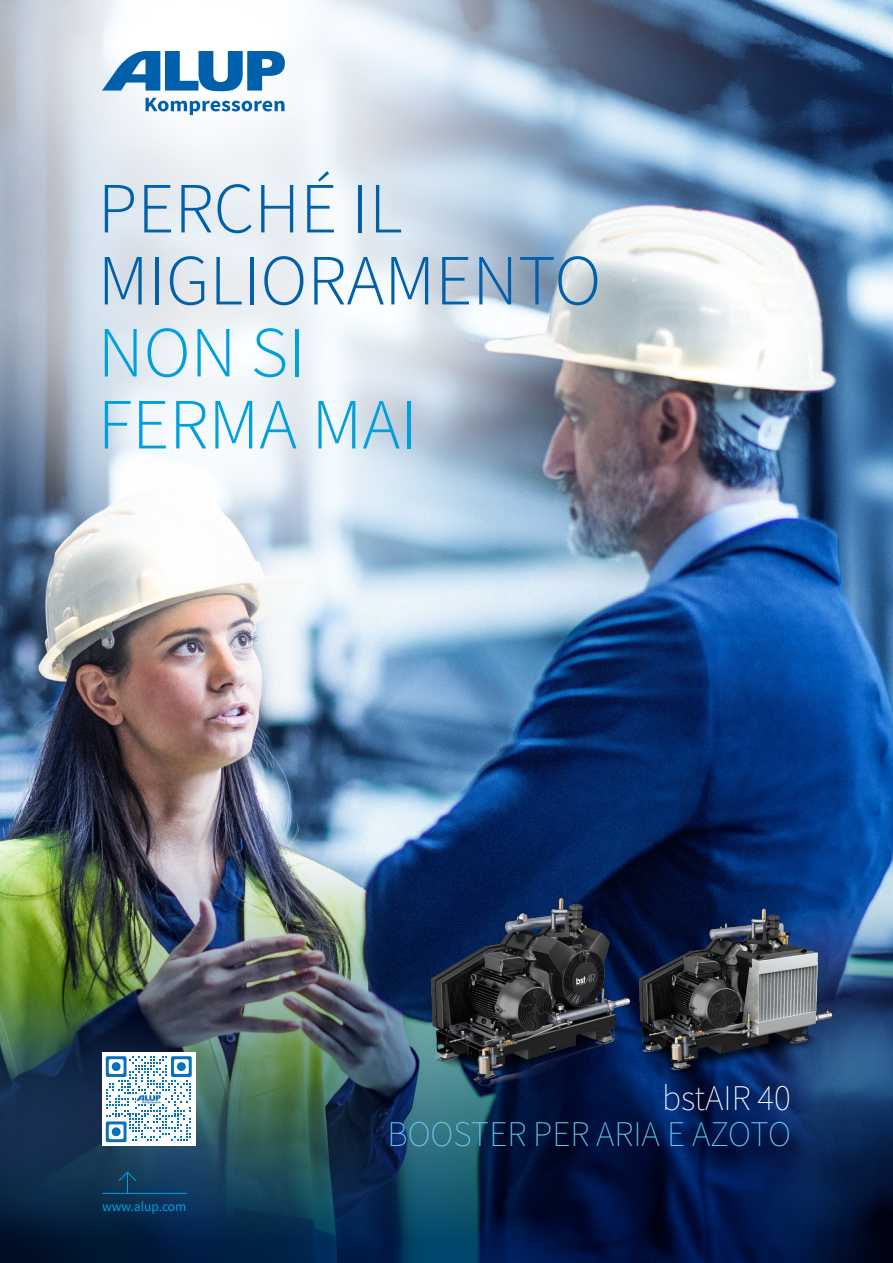
<style>
.page{position:relative;width:893px;height:1263px;background:#fff}
.page>*{position:absolute;margin:0;border:0;box-sizing:border-box;transform-origin:0 0}
.t1{font:300 72px/72px "Source Sans Pro";color:#0060ac}
.t2{font:300 72px/72px "Source Sans Pro";color:#00a0de}
.t3{font:200 36px "Source Sans Pro";color:#69c8f3}
.t4{font:200 36px "Source Sans Pro";color:#fff}
.t5{font:13.5px "Source Sans Pro";color:#00a0de}
</style>
<div class="page">
<img style="left:0;top:0;width:893px;height:748px">
<img style="left:0;top:748px;width:893px;height:515px">
<div style="left:102px;top:1052px;width:93px;height:94px;background:#fff"></div>
<svg style="left:106px;top:1056px;width:86px;height:86px"></svg>
<div style="left:112px;top:1062px;width:9px;height:9px;background:#0772b8;border-radius:50%"></div>
<div style="left:177px;top:1062px;width:9px;height:9px;background:#0772b8;border-radius:50%"></div>
<div style="left:112px;top:1127px;width:9px;height:9px;background:#0772b8;border-radius:50%"></div>
<img style="left:137px;top:1094px;width:24px;height:10px">
<img style="left:622px;top:883px;width:215px;height:215px">
<img style="left:423px;top:893px;width:215px;height:215px">
<svg style="left:102px;top:51px;width:183px;height:40px"></svg>
<svg style="left:146px;top:98px;width:138px;height:17px"></svg>
<svg style="left:118px;top:1171px;width:18px;height:22px"></svg>
<hr style="left:102px;top:1193px;width:85px;height:1px;background:#00a0de">
<p class="t1" style="left:98px;top:173px;width:505px">PERCHÉ IL<br>MIGLIORAMENTO</p>
<p class="t2" style="left:98px;top:317px;width:321px">NON SI<br>FERMA MAI</p>
<p class="t5" style="left:102px;top:1197px;width:86px">www.alup.com</p>
<p class="t4" style="left:662px;top:1076px;width:130px">bstAIR 40</p>
<p class="t3" style="left:387px;top:1112px;width:405px">BOOSTER PER ARIA E AZOTO</p>
</div>
